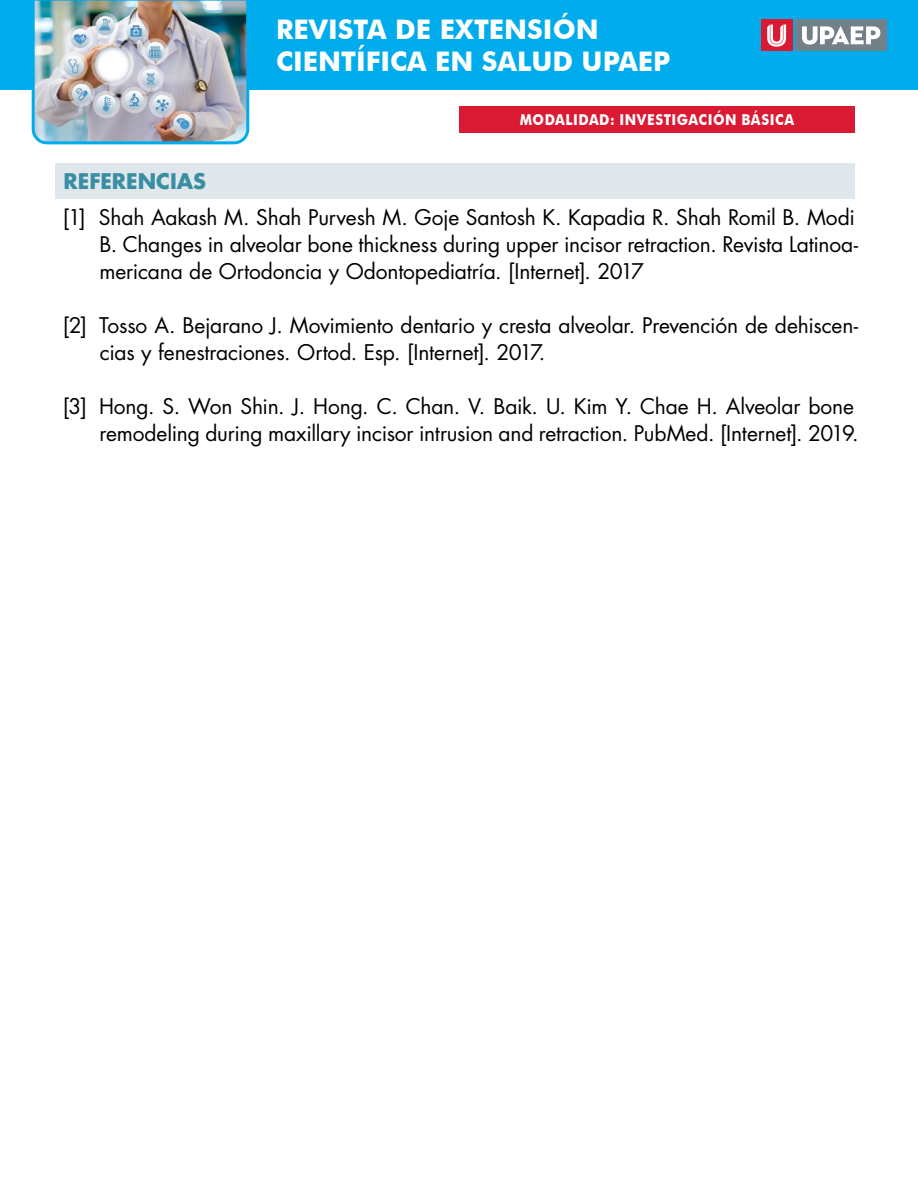
<style>
.page{position:relative;width:918px;height:1188px;background:#fff}
.page>*{position:absolute;margin:0;border:0;box-sizing:border-box;transform-origin:0 0}
.t1{font:700 27px/32.4px "Futura BT";color:#fff}
.referencias{font:21px/27px "Futura Std";letter-spacing:-.01em;color:#000}
.apartado{font:700 21px "Futura Std";color:#3a8ea3}
.t2{font:700 15px "Futura BT";letter-spacing:.035em;color:#fff;scale:.9 1}
</style>
<div class="page">
<div style="left:0;top:0;width:918px;height:90px;background:#00aceb"></div>
<img style="left:31px;top:0;width:219px;height:145px">
<div style="left:796px;top:20px;width:91px;height:31px;background:#72808a"></div>
<svg style="left:802px;top:26px;width:78px;height:19px"></svg>
<div style="left:761px;top:20px;width:31px;height:31px;background:#da1a32"></div>
<svg style="left:767px;top:25px;width:19px;height:22px"></svg>
<div style="left:459px;top:106px;width:396px;height:27px;background:#da1a32"></div>
<div style="left:56px;top:163px;width:799px;height:36px;background:#e0e7eb"></div>
<p class="t1" style="left:276px;top:13px;width:396px">REVISTA DE EXTENSIÓN<br>CIENTÍFICA EN SALUD UPAEP</p>
<p class="t2" style="left:520px;top:111px;width:306px">MODALIDAD: INVESTIGACIÓN BÁSICA</p>
<p class="apartado" style="left:64px;top:167px;width:144px">REFERENCIAS</p>
<p class="referencias" style="left:99px;top:204px;width:760px;text-indent:-37px">[1] Shah Aakash M. Shah Purvesh M. Goje Santosh K. Kapadia R. Shah Romil B. Modi<br>B. Changes in alveolar bone thickness during upper incisor retraction. Revista Latinoa&shy;mericana de Ortodoncia y Odontopediatría. [Internet]. 2017</p>
<p class="referencias" style="left:100px;top:312px;width:760px;text-indent:-37px">[2] Tosso A. Bejarano J. Movimiento dentario y cresta alveolar. Prevención de dehiscen&shy;cias y fenestraciones. Ortod. Esp. [Internet]. 2017.</p>
<p class="referencias" style="left:63px;top:393px;width:797px;text-align:right">[3] Hong. S. Won Shin. J. Hong. C. Chan. V. Baik. U. Kim Y. Chae H. Alveolar bone remodeling during maxillary incisor intrusion and retraction. PubMed. [Internet]. 2019.</p>
</div>
